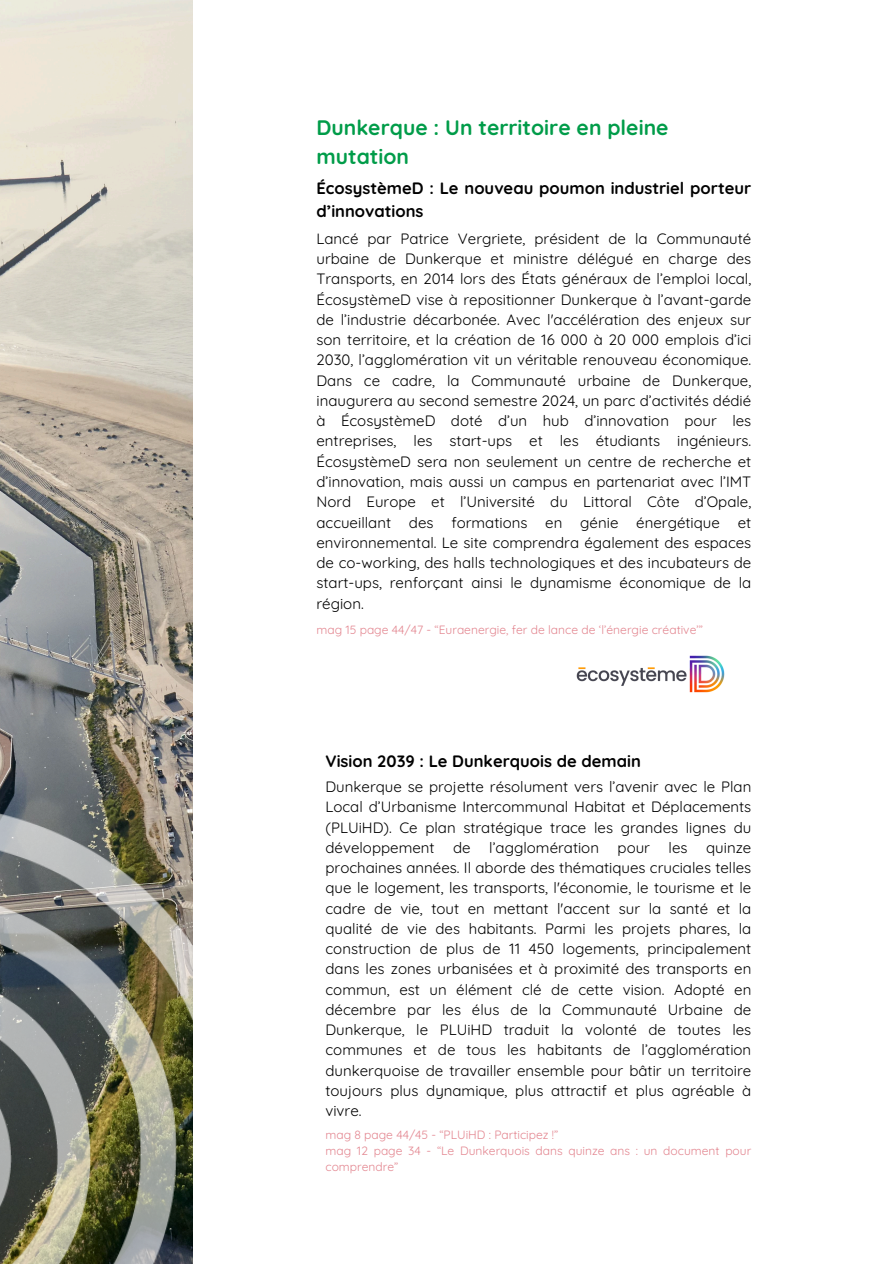
<style>
.page{position:relative;width:894px;height:1264px;background:#fff}
.page>*{position:absolute;margin:0;border:0;box-sizing:border-box;transform-origin:0 0}
.t1{font:700 21px/29.2px "Quicksand";color:#009c49}
.t2{font:700 16.5px/22.5px "Quicksand";color:#000}
.t3{font:15px/20.2px "Quicksand";color:#000;text-align:justify}
.t4{font:12px/16px "Quicksand";color:#e38690}
</style>
<div class="page">
<img style="left:0;top:0;width:192px;height:752px">
<img style="left:0;top:752px;width:193px;height:511px">
<img style="left:576px;top:655px;width:149px;height:38px">
<p class="t1" style="left:316px;top:112px;width:353px">Dunkerque : Un territoire en pleine mutation</p>
<p class="t2" style="left:316px;top:177px;width:436px">ÉcosystèmeD : Le nouveau poumon industriel porteur d’innovations</p>
<h2 class="t3" style="left:316px;top:228px;width:436px">Lancé par Patrice Vergriete, président de la Communauté urbaine de Dunkerque et ministre délégué en charge des Transports, en 2014 lors des États généraux de l’emploi local, ÉcosystèmeD vise à repositionner Dunkerque à l’avant-garde de l’industrie décarbonée. Avec l'accélération des enjeux sur son territoire, et la création de 16 000 à 20 000 emplois d’ici 2030, l’agglomération vit un véritable renouveau économique.<br>Dans ce cadre, la Communauté urbaine de Dunkerque, inaugurera au second semestre 2024, un parc d’activités dédié à ÉcosystèmeD doté d’un hub d’innovation pour les entreprises, les start-ups et les étudiants ingénieurs.<br>ÉcosystèmeD sera non seulement un centre de recherche et d’innovation, mais aussi un campus en partenariat avec l’IMT Nord Europe et l’Université du Littoral Côte d’Opale, accueillant des formations en génie énergétique et environnemental. Le site comprendra également des espaces de co-working, des halls technologiques et des incubateurs de start-ups, renforçant ainsi le dynamisme économique de la région.</h2>
<p class="t4" style="left:316px;top:621px;width:388px">mag 15 page 44/47 - “Euraenergie, fer de lance de ‘l’énergie créative’”</p>
<h3 class="t2" style="left:325px;top:749px;width:317px">Vision 2039 : Le Dunkerquois de demain</h3>
<p class="t3" style="left:325px;top:776px;width:427px">Dunkerque se projette résolument vers l’avenir avec le Plan Local d’Urbanisme Intercommunal Habitat et Déplacements (PLUiHD). Ce plan stratégique trace les grandes lignes du développement de l’agglomération pour les quinze prochaines années. Il aborde des thématiques cruciales telles que le logement, les transports, l'économie, le tourisme et le cadre de vie, tout en mettant l'accent sur la santé et la qualité de vie des habitants. Parmi les projets phares, la construction de plus de 11 450 logements, principalement dans les zones urbanisées et à proximité des transports en commun, est un élément clé de cette vision. Adopté en décembre par les élus de la Communauté Urbaine de Dunkerque, le PLUiHD traduit la volonté de toutes les communes et de tous les habitants de l’agglomération dunkerquoise de travailler ensemble pour bâtir un territoire toujours plus dynamique, plus attractif et plus agréable à vivre.</p>
<h3 class="t4" style="left:325px;top:1126px;width:234px">mag 8 page 44/45 - “PLUiHD : Participez !”</h3>
<p class="t4" style="left:325px;top:1142px;width:427px">mag 12 page 34 - “Le Dunkerquois dans quinze ans : un document pour comprendre”</p>
</div>
